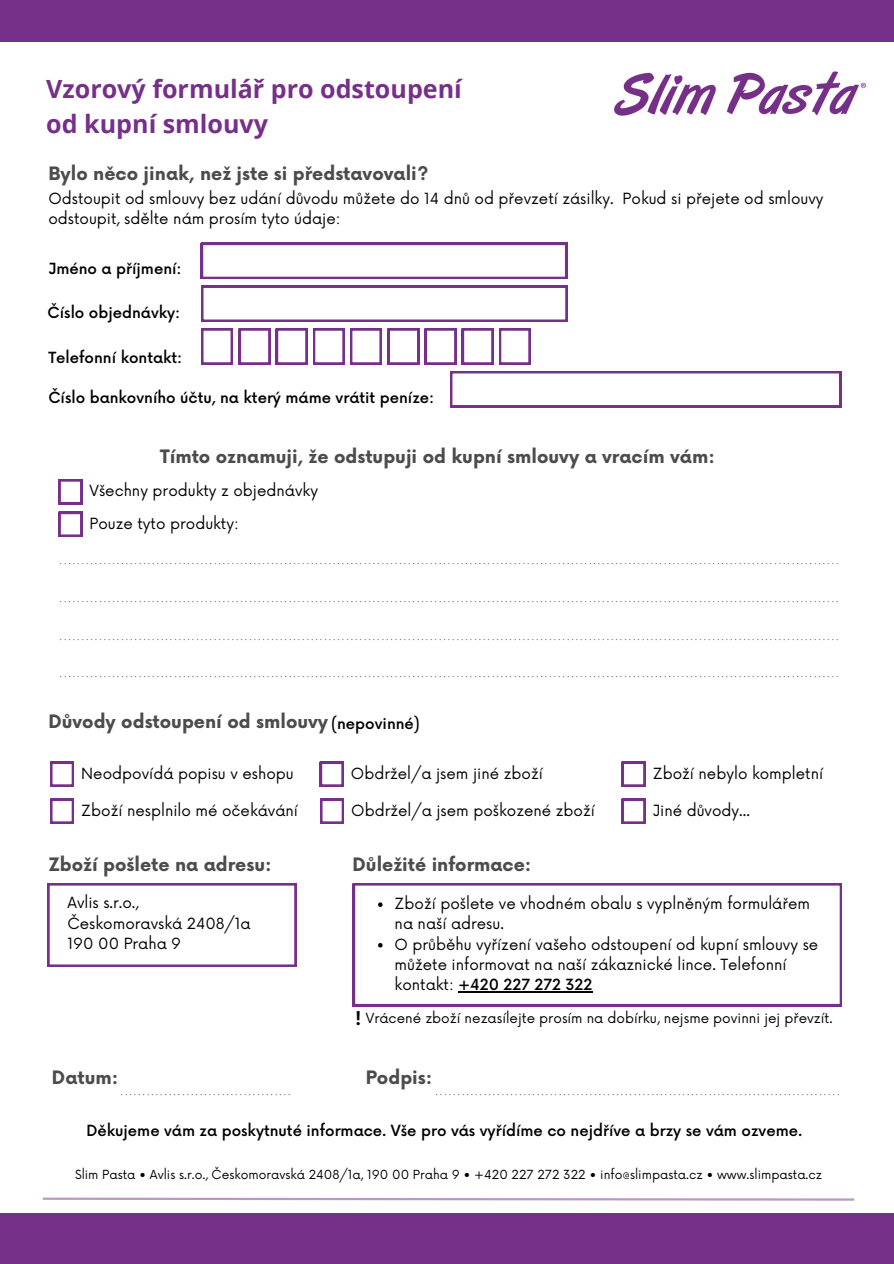
<style>
.page{position:relative;width:894px;height:1264px;background:#fff}
.page>*{position:absolute;margin:0;border:0;box-sizing:border-box;transform-origin:0 0}
.t1{font:700 25.05px/35px "Open Sans";color:#763089}
.t2{font:700 18px "Now";color:#4d4c4d}
.t3{font:100 15px "Now";color:#000}
.t4{font:15px/20.2px "Now";color:#000}
.t5{font:500 15px "Now";color:#000}
.t6{font:13.5px "Now";color:#000}
.t7{font:12.3px "Now";color:#000}
.s1{font-weight:500}
.s2{font-weight:700;font-size:18px}
</style>
<div class="page">
<svg style="left:201px;top:243px;width:366px;height:36px"></svg>
<svg style="left:201px;top:328px;width:32px;height:36px"></svg>
<svg style="left:239px;top:328px;width:31px;height:36px"></svg>
<svg style="left:276px;top:328px;width:31px;height:36px"></svg>
<svg style="left:313px;top:328px;width:31px;height:36px"></svg>
<svg style="left:350px;top:328px;width:31px;height:36px"></svg>
<svg style="left:387px;top:328px;width:69px;height:36px"></svg>
<svg style="left:462px;top:328px;width:31px;height:36px"></svg>
<svg style="left:499px;top:328px;width:31px;height:36px"></svg>
<svg style="left:50px;top:761px;width:24px;height:25px"></svg>
<svg style="left:47px;top:883px;width:249px;height:83px"></svg>
<svg style="left:353px;top:883px;width:488px;height:123px"></svg>
<svg style="left:378px;top:902px;width:4px;height:5px"></svg>
<svg style="left:378px;top:943px;width:4px;height:4px"></svg>
<hr style="left:458px;top:991px;width:134px;height:1px;background:#000">
<svg style="left:320px;top:761px;width:23px;height:25px"></svg>
<svg style="left:621px;top:761px;width:24px;height:25px"></svg>
<svg style="left:50px;top:798px;width:24px;height:25px"></svg>
<svg style="left:320px;top:798px;width:24px;height:25px"></svg>
<svg style="left:621px;top:798px;width:24px;height:25px"></svg>
<svg style="left:201px;top:286px;width:366px;height:36px"></svg>
<svg style="left:450px;top:371px;width:391px;height:36px"></svg>
<svg style="left:59px;top:479px;width:23px;height:25px"></svg>
<svg style="left:59px;top:512px;width:23px;height:24px"></svg>
<svg style="left:42px;top:1197px;width:813px;height:4px"></svg>
<img style="left:613px;top:71px;width:254px;height:45px">
<div style="left:0;top:0;width:893px;height:42px;background:#763089"></div>
<div style="left:0;top:1213px;width:893px;height:50px;background:#763089"></div>
<h1 class="t1" style="left:46px;top:71px;width:417px">Vzorový formulář pro odstoupení od kupní smlouvy</h1>
<p class="t2" style="left:48px;top:164px;width:381px">Bylo něco jinak, než jste si představovali?</p>
<p class="t4" style="left:48px;top:189px;width:776px">Odstoupit od smlouvy bez udání důvodu můžete do 14 dnů od převzetí zásilky. Pokud si přejete od smlouvy odstoupit, sdělte nám prosím tyto údaje:</p>
<p class="t5" style="left:48px;top:260px;width:135px">Jméno a příjmení:</p>
<p class="t5" style="left:48px;top:304px;width:134px">Číslo objednávky:</p>
<p class="t5" style="left:48px;top:349px;width:135px">Telefonní kontakt:</p>
<p class="t5" style="left:48px;top:389px;width:387px">Číslo bankovního účtu, na který máme vrátit peníze:</p>
<p class="t2" style="left:160px;top:446px;width:556px">Tímto oznamuji, že odstupuji od kupní smlouvy a vracím vám:</p>
<p class="t4" style="left:90px;top:475px;width:230px;line-height:32.5px">Všechny produkty z objednávky<br>Pouze tyto produkty:</p>
<p class="t3" style="left:59px;top:550px;width:782px">.................................................................................................................................................................................</p>
<p class="t3" style="left:59px;top:588px;width:782px">.................................................................................................................................................................................</p>
<p class="t3" style="left:59px;top:626px;width:782px">.................................................................................................................................................................................</p>
<p class="t3" style="left:59px;top:663px;width:782px">.................................................................................................................................................................................</p>
<p class="t2" style="left:48px;top:711px;width:281px">Důvody odstoupení od smlouvy</p>
<p class="t4" style="left:81px;top:763px;width:214px">Neodpovídá popisu v eshopu</p>
<p class="t5" style="left:331px;top:715px;width:90px">(nepovinné)</p>
<p class="t4" style="left:351px;top:763px;width:193px">Obdržel/a jsem jiné zboží</p>
<p class="t4" style="left:652px;top:763px;width:172px">Zboží nebylo kompletní</p>
<p class="t4" style="left:81px;top:800px;width:218px">Zboží nesplnilo mé očekávání</p>
<p class="t4" style="left:351px;top:800px;width:245px">Obdržel/a jsem poškozené zboží</p>
<p class="t4" style="left:652px;top:800px;width:99px">Jiné důvody...</p>
<p class="t2" style="left:48px;top:855px;width:225px">Zboží pošlete na adresu:</p>
<p class="t2" style="left:352px;top:855px;width:180px">Důležité informace:</p>
<p class="t4" style="left:394px;top:894px;width:425px">Zboží pošlete ve vhodném obalu s vyplněným formulářem na naší adresu.<br>O průběhu vyřízení vašeho odstoupení od kupní smlouvy se můžete informovat na naší zákaznické lince. Telefonní kontakt: <span class="s1">+420 227 272 322</span></p>
<p class="t6" style="left:355px;top:1010px;width:479px"><span class="s2">!</span> Vrácené zboží nezasílejte prosím na dobírku, nejsme povinni jej převzít.</p>
<p class="t4" style="left:67px;top:893px;width:185px">Avlis s.r.o.,<br>Českomoravská 2408/1a<br>190 00 Praha 9</p>
<p class="t2" style="left:52px;top:1067px;width:68px">Datum:</p>
<p class="t3" style="left:119px;top:1080px;width:173px">.......................................</p>
<p class="t2" style="left:365px;top:1067px;width:68px">Podpis:</p>
<p class="t3" style="left:434px;top:1080px;width:407px">............................................................................................</p>
<p class="t5" style="left:86px;top:1122px;width:717px">Děkujeme vám za poskytnuté informace. Vše pro vás vyřídíme co nejdříve a brzy se vám ozveme.</p>
<p class="t7" style="left:75px;top:1167px;width:748px">Slim Pasta • Avlis s.r.o., Českomoravská 2408/1a, 190 00 Praha 9 • +420 227 272 322 • info@slimpasta.cz • www.slimpasta.cz</p>
</div>
